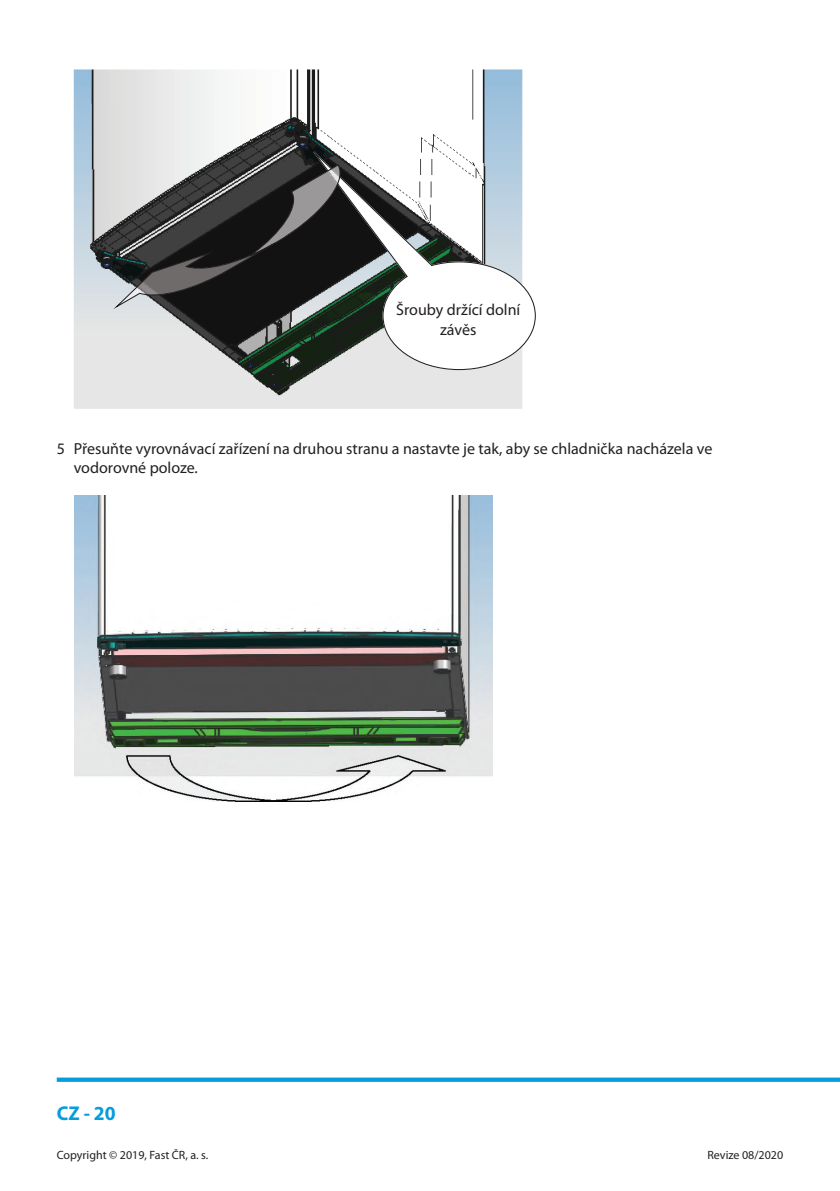
<style>
.page{position:relative;width:840px;height:1191px;background:#fff}
.page>*{position:absolute;margin:0;border:0;box-sizing:border-box;transform-origin:0 0}
.t1{font:700 20px "Myriad Pro";color:#069ddc}
.Odsadený_3_-_8{font:16px/19.2px "Myriad Pro";color:#231f20;text-align:center}
.t2{font:12px "Myriad Pro";color:#231f20}
</style>
<div class="page">
<svg style="left:57px;top:1077px;width:782px;height:4px;fill:#069ddc"></svg>
<img style="left:74px;top:69px;width:448px;height:340px">
<svg style="left:313px;top:152px;width:222px;height:218px"></svg>
<svg style="left:110px;top:164px;width:238px;height:148px"></svg>
<img style="left:75px;top:496px;width:417px;height:305px">
<p class="Odsadený_3_-_8" style="left:396px;top:300px;width:125px">Šrouby držící dolní závěs</p>
<p class="Odsadený_3_-_8" style="left:74px;top:438px;width:639px;text-align:left;text-indent:-17px">5 Přesuňte vyrovnávací zařízení na druhou stranu a nastavte je tak, aby se chladnička nacházela ve vodorovné poloze.</p>
<p class="t1" style="left:57px;top:1099px;width:60px">CZ - 20</p>
<p class="t2" style="left:57px;top:1147px;width:153px">Copyright © 2019, Fast ČR, a. s.</p>
<p class="t2" style="left:707px;top:1147px;width:77px">Revize 08/2020</p>
</div>
